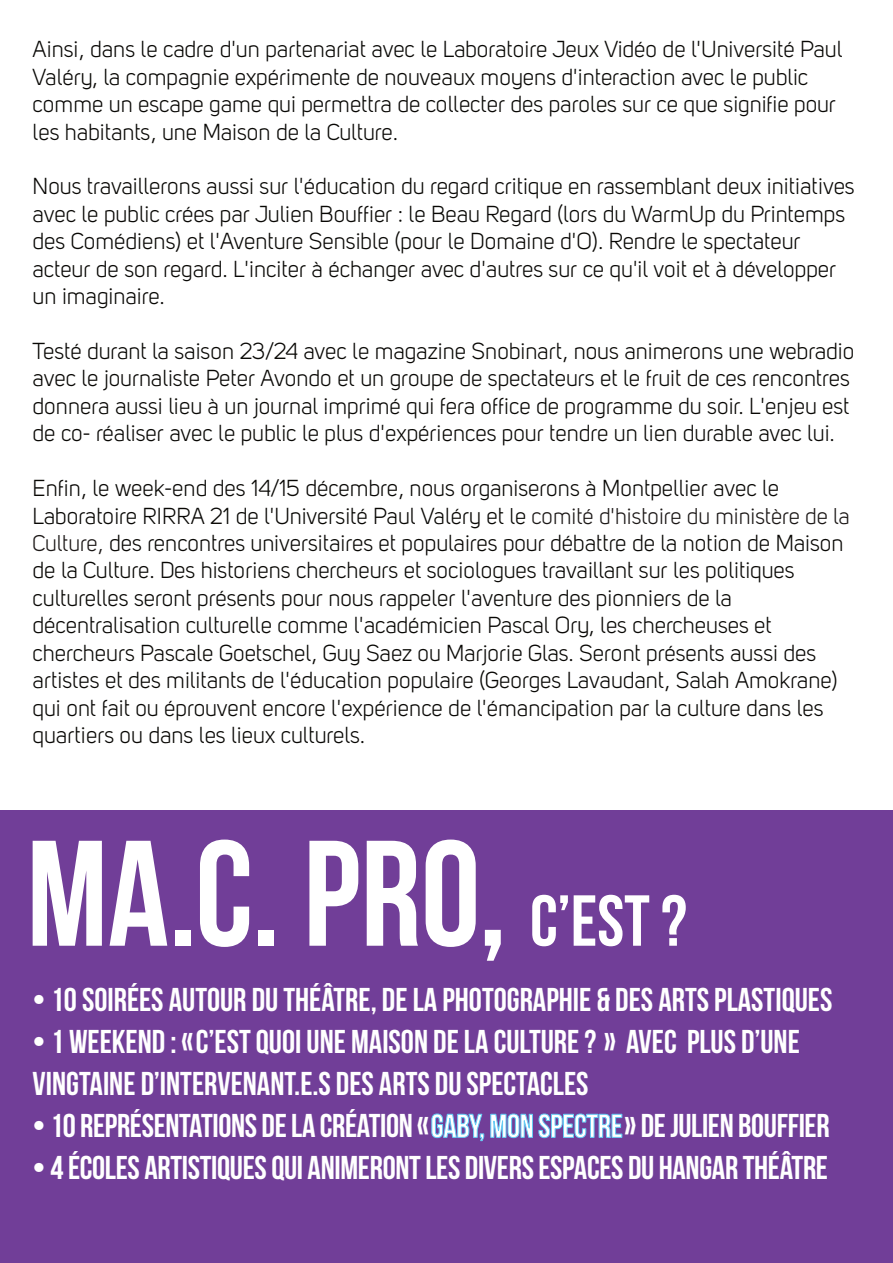
<style>
.page{position:relative;width:893px;height:1263px;background:#fff}
.page>*{position:absolute;margin:0;border:0;box-sizing:border-box;transform-origin:0 0}
.t1{font:700 150px "Bebas Neue";color:#fff}
.t2{font:700 33px/42px "Bebas Neue";color:#fff}
.t3{font:22.8px/27.5px "Uni Sans Book";color:#080704}
.s1{font-size:22.5px}
.s2{font-size:22.5px;color:#1b1716}
.s3{font-size:72px}
</style>
<div class="page">
<div style="left:0;top:810px;width:893px;height:453px;background:#713e98"></div>
<p class="t3" style="left:33px;top:38px;width:811px">Ainsi, dans le cadre d'un partenariat avec le Laboratoire Jeux Vidéo de l'Université Paul Valéry, la compagnie expérimente de nouveaux moyens d'interaction avec le public comme un escape game qui permettra de collecter des paroles sur ce que signifie pour les habitants, une Maison de la Culture.</p>
<p class="t3" style="left:33px;top:175px;width:824px">Nous travaillerons aussi sur l'éducation du regard critique en rassemblant deux initiatives avec le public crées par Julien Bouffier : le Beau Regard (lors du WarmUp du Printemps des Comédiens) et l'Aventure Sensible (pour le Domaine d'O). Rendre le spectateur acteur de son regard. L'inciter à échanger avec d'autres sur ce qu'il voit et à développer un imaginaire.</p>
<p class="t3" style="left:33px;top:339px;width:823px">Testé durant la saison 23/24 avec le magazine Snobinart, nous animerons une webradio avec le journaliste Peter Avondo et un groupe de spectateurs et le fruit de ces rencontres donnera aussi lieu à un journal imprimé qui fera office de programme du soir. L'enjeu est de co- réaliser avec le public le plus d'expériences pour tendre un lien durable avec lui.</p>
<p class="t3" style="left:33px;top:476px;width:818px">Enfin, le week-end des 14/15 décembre, nous organiserons à Montpellier avec le Laboratoire RIRRA 21 de l'Université Paul Valéry et <span class="s1">le</span> <span class="s2">comité d'histoire du ministère de la Culture,</span> des rencontres universitaires et populaires pour débattre de la notion de Maison de la Culture. Des historiens chercheurs et sociologues travaillant sur les politiques culturelles seront présents pour nous rappeler l'aventure des pionniers de la décentralisation culturelle comme l'académicien Pascal Ory, les chercheuses et chercheurs Pascale Goetschel, Guy Saez ou Marjorie Glas. Seront présents aussi des artistes et des militants de l'éducation populaire (Georges Lavaudant, Salah Amokrane) qui ont fait ou éprouvent encore l'expérience de l'émancipation par la culture dans les quartiers ou dans les lieux culturels.</p>
<h1 class="t1" style="left:27px;top:833px;width:662px">MA.C. PRO, <span class="s3">C’EST ?</span></h1>
<h2 class="t2" style="left:33px;top:982px;width:801px">•10 SOIRÉES AUTOUR DU THÉÂTRE, DE LA PHOTOGRAPHIE &amp; DES ARTS PLASTIQUES</h2>
<h2 class="t2" style="left:33px;top:1024px;width:769px">•1 WEEKEND : «C’EST QUOI UNE MAISON DE LA CULTURE ? » AVEC PLUS D’UNE<br>VINGTAINE D’INTERVENANT.E.S DES ARTS DU SPECTACLES</h2>
<h2 class="t2" style="left:33px;top:1108px;width:798px">• 10 REPRÉSENTATIONS DE LA CRÉATION «GABY, MON SPECTRE» DE JULIEN BOUFFIER</h2>
<h2 class="t2" style="left:33px;top:1150px;width:797px">•4 ÉCOLES ARTISTIQUES QUI ANIMERONT LES DIVERS ESPACES DU HANGAR THÉÂTRE</h2>
</div>
